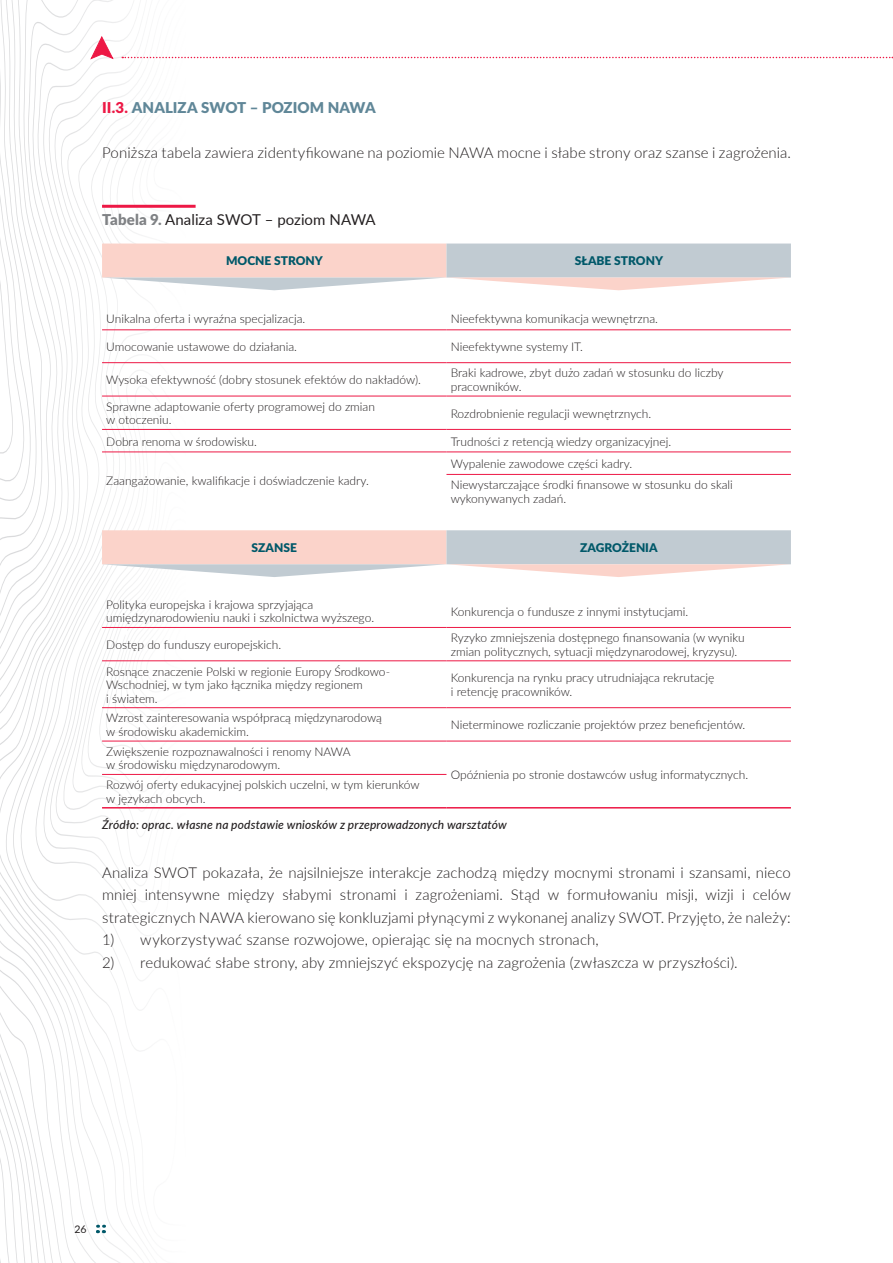
<style>
.page{position:relative;width:893px;height:1263px;background:#fff}
.page>*{position:absolute;margin:0;border:0;box-sizing:border-box;transform-origin:0 0}
.BODY{font:300 15px/22.5px "Lato";letter-spacing:.005em;color:#231f20;text-align:justify}
.t1{font:15px "Lato";color:#231f20}
.BODY-2{font:900 15px "Lato";letter-spacing:.005em;color:#608798}
.t2{font:300 12px/13.5px "Lato";color:#231f20}
.BODY-3{font:italic 500 12px "Lato";letter-spacing:.015em;color:#231f20}
.t3{font:900 12px "Lato";color:#005869}
.t4{font:10.5px "Lato";color:#231f20}
.s1{color:#ed1845}
.s2{font-weight:900;color:#808285}
</style>
<div class="page">
<svg style="left:15px;top:0;width:16px;height:1024px"></svg>
<svg style="left:31px;top:0;width:11px;height:1027px"></svg>
<svg style="left:42px;top:0;width:11px;height:1027px"></svg>
<svg style="left:53px;top:14px;width:10px;height:1013px"></svg>
<svg style="left:195px;top:661px;width:192px;height:148px"></svg>
<svg style="left:204px;top:661px;width:68px;height:21px"></svg>
<svg style="left:287px;top:697px;width:89px;height:112px"></svg>
<svg style="left:0;top:1027px;width:144px;height:236px"></svg>
<svg style="left:102px;top:476px;width:344px;height:88px"></svg>
<div style="left:446px;top:530px;width:345px;height:34px;background:#c1cbd2"></div>
<hr style="left:446px;top:807px;width:345px;height:1px;background:#ed1845">
<hr style="left:102px;top:807px;width:344px;height:1px;background:#ed1845">
<hr style="left:102px;top:627px;width:344px;height:1px;background:#ed1845">
<hr style="left:446px;top:627px;width:345px;height:1px;background:#ed1845">
<hr style="left:102px;top:660px;width:344px;height:1px;background:#ed1845">
<hr style="left:446px;top:660px;width:345px;height:1px;background:#ed1845">
<hr style="left:102px;top:707px;width:344px;height:1px;background:#ed1845">
<hr style="left:446px;top:707px;width:345px;height:1px;background:#ed1845">
<hr style="left:102px;top:741px;width:344px;height:1px;background:#ed1845">
<hr style="left:446px;top:741px;width:345px;height:1px;background:#ed1845">
<hr style="left:102px;top:774px;width:344px;height:1px;background:#ed1845">
<svg style="left:90px;top:35px;width:803px;height:441px"></svg>
<svg style="left:102px;top:564px;width:688px;height:13px"></svg>
<p class="BODY-2" style="left:102px;top:96px;width:275px"><span class="s1">II.3.</span> ANALIZA SWOT – POZIOM NAWA</p>
<p class="BODY" style="left:102px;top:140px;width:690px">Poniższa tabela zawiera zidentyfikowane na poziomie NAWA mocne i słabe strony oraz szanse i zagrożenia.</p>
<p class="t1" style="left:102px;top:209px;width:275px"><span class="s2">Tabela 9.</span> Analiza SWOT – poziom NAWA</p>
<p class="t3" style="left:226px;top:252px;width:98px">MOCNE STRONY</p>
<p class="t3" style="left:575px;top:252px;width:90px">SŁABE STRONY</p>
<p class="t2" style="left:106px;top:312px;width:201px">Unikalna oferta i wyraźna specjalizacja.</p>
<p class="t2" style="left:451px;top:312px;width:209px">Nieefektywna komunikacja wewnętrzna.</p>
<p class="t2" style="left:106px;top:340px;width:192px">Umocowanie ustawowe do działania.</p>
<p class="t2" style="left:451px;top:340px;width:134px">Nieefektywne systemy IT.</p>
<p class="t2" style="left:106px;top:373px;width:316px">Wysoka efektywność (dobry stosunek efektów do nakładów).</p>
<p class="t2" style="left:451px;top:366px;width:274px">Braki kadrowe, zbyt dużo zadań w stosunku do liczby pracowników.</p>
<p class="t2" style="left:106px;top:399px;width:270px">Sprawne adaptowanie oferty programowej do zmian w otoczeniu.</p>
<p class="t2" style="left:451px;top:406px;width:202px">Rozdrobnienie regulacji wewnętrznych.</p>
<p class="t2" style="left:106px;top:434px;width:152px">Dobra renoma w środowisku.</p>
<p class="t2" style="left:451px;top:434px;width:222px">Trudności z retencją wiedzy organizacyjnej.</p>
<p class="t2" style="left:106px;top:473px;width:264px">Zaangażowanie, kwalifikacje i doświadczenie kadry.</p>
<p class="t2" style="left:451px;top:456px;width:183px">Wypalenie zawodowe części kadry.</p>
<p class="t2" style="left:451px;top:478px;width:284px">Niewystarczające środki finansowe w stosunku do skali wykonywanych zadań.</p>
<p class="t3" style="left:252px;top:539px;width:47px">SZANSE</p>
<p class="t3" style="left:580px;top:539px;width:79px">ZAGROŻENIA</p>
<p class="t2" style="left:106px;top:597px;width:269px">Polityka europejska i krajowa sprzyjająca umiędzynarodowieniu nauki i szkolnictwa wyższego.</p>
<p class="t2" style="left:451px;top:604px;width:239px">Konkurencja o fundusze z innymi instytucjami.</p>
<p class="t2" style="left:106px;top:637px;width:177px">Dostęp do funduszy europejskich.</p>
<p class="t2" style="left:451px;top:631px;width:296px">Ryzyko zmniejszenia dostępnego finansowania (w wyniku zmian politycznych, sytuacji międzynarodowej, kryzysu).</p>
<p class="t2" style="left:106px;top:664px;width:285px">Rosnące znaczenie Polski w regionie Europy Środkowo-<br>Wschodniej, w tym jako łącznika między regionem<br>i światem.</p>
<p class="t2" style="left:451px;top:671px;width:265px">Konkurencja na rynku pracy utrudniająca rekrutację i retencję pracowników.</p>
<p class="t2" style="left:106px;top:711px;width:277px">Wzrost zainteresowania współpracą międzynarodową w środowisku akademickim.</p>
<p class="t2" style="left:451px;top:718px;width:296px">Nieterminowe rozliczanie projektów przez beneficjentów.</p>
<p class="t2" style="left:106px;top:744px;width:246px">Zwiększenie rozpoznawalności i renomy NAWA w środowisku międzynarodowym.</p>
<p class="t2" style="left:451px;top:768px;width:299px">Opóźnienia po stronie dostawców usług informatycznych.</p>
<p class="t2" style="left:106px;top:778px;width:315px">Rozwój oferty edukacyjnej polskich uczelni, w tym kierunków w językach obcych.</p>
<p class="BODY-3" style="left:102px;top:816px;width:406px">Źródło: oprac. własne na podstawie wniosków z przeprowadzonych warsztatów</p>
<p class="BODY" style="left:102px;top:860px;width:690px">Analiza SWOT pokazała, że najsilniejsze interakcje zachodzą między mocnymi stronami i szansami, nieco mniej intensywne między słabymi stronami i zagrożeniami. Stąd w formułowaniu misji, wizji i celów strategicznych NAWA kierowano się konkluzjami płynącymi z wykonanej analizy SWOT. Przyjęto, że należy:</p>
<p class="BODY" style="left:102px;top:928px;width:498px">1) wykorzystywać szanse rozwojowe, opierając się na mocnych stronach,</p>
<p class="BODY" style="left:102px;top:950px;width:637px">2) redukować słabe strony, aby zmniejszyć ekspozycję na zagrożenia (zwłaszcza w przyszłości).</p>
<p class="t4" style="left:75px;top:1222px;width:14px">26</p>
</div>
